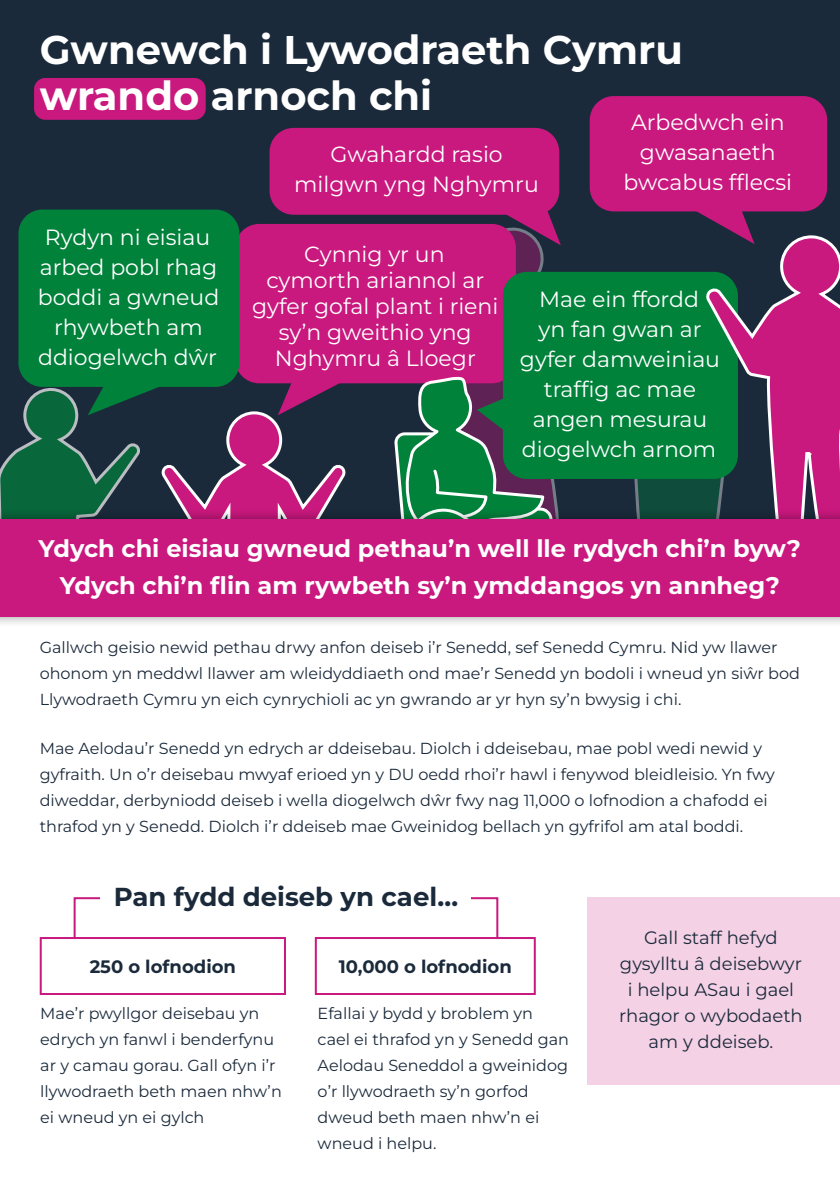
<style>
.page{position:relative;width:840px;height:1191px;background:#fff}
.page>*{position:absolute;margin:0;border:0;box-sizing:border-box;transform-origin:0 0}
.t1{font:700 40px/46px "Montserrat";color:#fff}
.t2{font:700 26px "Montserrat";color:#1b2a3b}
.t3{font:700 24px/37px "Montserrat";color:#fff;text-align:center}
.t4{font:22px/30px "Montserrat";color:#fff;text-align:center}
.t5{font:18px/26px "Montserrat";color:#1b2a3b;text-align:center}
.t6{font:700 18px "Montserrat";color:#1b2a3b}
.t7{font:16px/26px "Montserrat";color:#1b2a3b}
</style>
<div class="page">
<div style="left:0;top:0;width:839px;height:543px;background:#1b2a3b"></div>
<div style="left:34px;top:78px;width:172px;height:42px;background:#c9187e;border-radius:11px"></div>
<svg style="left:515px;top:243px;width:50px;height:31px"></svg>
<div style="left:634px;top:479px;width:68px;height:29px;background:#104c3b"></div>
<svg style="left:693px;top:211px;width:61px;height:24px"></svg>
<div style="left:589px;top:96px;width:237px;height:115px;background:#c9187e;border-radius:24px"></div>
<div style="left:235px;top:224px;width:280px;height:159px;background:#c9187e;border-radius:24px"></div>
<div style="left:502px;top:272px;width:235px;height:207px;background:#00823b;border-radius:24px"></div>
<svg style="left:702px;top:235px;width:137px;height:273px"></svg>
<div style="left:269px;top:128px;width:290px;height:87px;background:#c9187e;border-radius:24px"></div>
<div style="left:0;top:508px;width:839px;height:119px;background:#000;opacity:.4"></div>
<div style="left:0;top:518px;width:839px;height:98px;background:#c9187e"></div>
<div style="left:18px;top:209px;width:221px;height:178px;background:#00823b;border-radius:24px"></div>
<svg style="left:0;top:381px;width:348px;height:138px"></svg>
<svg style="left:499px;top:211px;width:61px;height:34px"></svg>
<svg style="left:395px;top:372px;width:163px;height:147px"></svg>
<div style="left:74px;top:897px;width:424px;height:43px;border:2px solid #c9187e"></div>
<div style="left:40px;top:937px;width:246px;height:58px;border:2px solid #c9187e"></div>
<div style="left:314px;top:937px;width:221px;height:58px;border:2px solid #c9187e"></div>
<div style="left:101px;top:863px;width:370px;height:68px;background:#fff"></div>
<div style="left:587px;top:897px;width:252px;height:187px;background:#f4d1e5"></div>
<h1 class="t1" style="left:40px;top:26px;width:644px">Gwnewch i Lywodraeth Cymru wrando arnoch chi</h1>
<h3 class="t4" style="left:38px;top:221px;width:183px">Rydyn ni eisiau arbed pobl rhag boddi a gwneud rhywbeth am ddiogelwch dŵr</h3>
<h3 class="t4" style="left:294px;top:139px;width:246px">Gwahardd rasio milgwn yng Nghymru</h3>
<h3 class="t4" style="left:623px;top:107px;width:170px">Arbedwch ein gwasanaeth bwcabus fflecsi</h3>
<h3 class="t4" style="left:252px;top:241px;width:247px;line-height:26px">Cynnig yr un<br>cymorth ariannol ar gyfer gofal plant i rieni sy’n gweithio yng<br>Nghymru â Lloegr</h3>
<h3 class="t4" style="left:519px;top:284px;width:201px">Mae ein ffordd<br>yn fan gwan ar gyfer damweiniau traffig ac mae angen mesurau diogelwch arnom</h3>
<h3 class="t3" style="left:39px;top:529px;width:763px">Ydych chi eisiau gwneud pethau’n well lle rydych chi’n byw?<br>Ydych chi’n flin am rywbeth sy’n ymddangos yn annheg?</h3>
<p class="t7" style="left:40px;top:634px;width:761px">Gallwch geisio newid pethau drwy anfon deiseb i’r Senedd, sef Senedd Cymru. Nid yw llawer ohonom yn meddwl llawer am wleidyddiaeth ond mae’r Senedd yn bodoli i wneud yn siŵr bod<br>Llywodraeth Cymru yn eich cynrychioli ac yn gwrando ar yr hyn sy’n bwysig i chi.</p>
<p class="t7" style="left:40px;top:734px;width:736px">Mae Aelodau’r Senedd yn edrych ar ddeisebau. Diolch i ddeisebau, mae pobl wedi newid y gyfraith. Un o’r deisebau mwyaf erioed yn y DU oedd rhoi’r hawl i fenywod bleidleisio. Yn fwy diweddar, derbyniodd deiseb i wella diogelwch dŵr fwy nag 11,000 o lofnodion a chafodd ei thrafod yn y Senedd. Diolch i’r ddeiseb mae Gweinidog bellach yn gyfrifol am atal boddi.</p>
<h2 class="t2" style="left:114px;top:879px;width:345px">Pan fydd deiseb yn cael…</h2>
<p class="t6" style="left:90px;top:954px;width:148px">250 o lofnodion</p>
<p class="t6" style="left:338px;top:954px;width:174px">10,000 o lofnodion</p>
<p class="t7" style="left:40px;top:1000px;width:243px">Mae’r pwyllgor deisebau yn edrych yn fanwl i benderfynu ar y camau gorau. Gall ofyn i’r llywodraeth beth maen nhw’n ei wneud yn ei gylch</p>
<p class="t7" style="left:317px;top:1000px;width:253px">Efallai y bydd y broblem yn cael ei thrafod yn y Senedd gan<br>Aelodau Seneddol a gweinidog o’r llywodraeth sy’n gorfod dweud beth maen nhw’n ei wneud i helpu.</p>
<p class="t5" style="left:618px;top:924px;width:185px">Gall staff hefyd gysylltu â deisebwyr i helpu ASau i gael rhagor o wybodaeth am y ddeiseb.</p>
</div>
